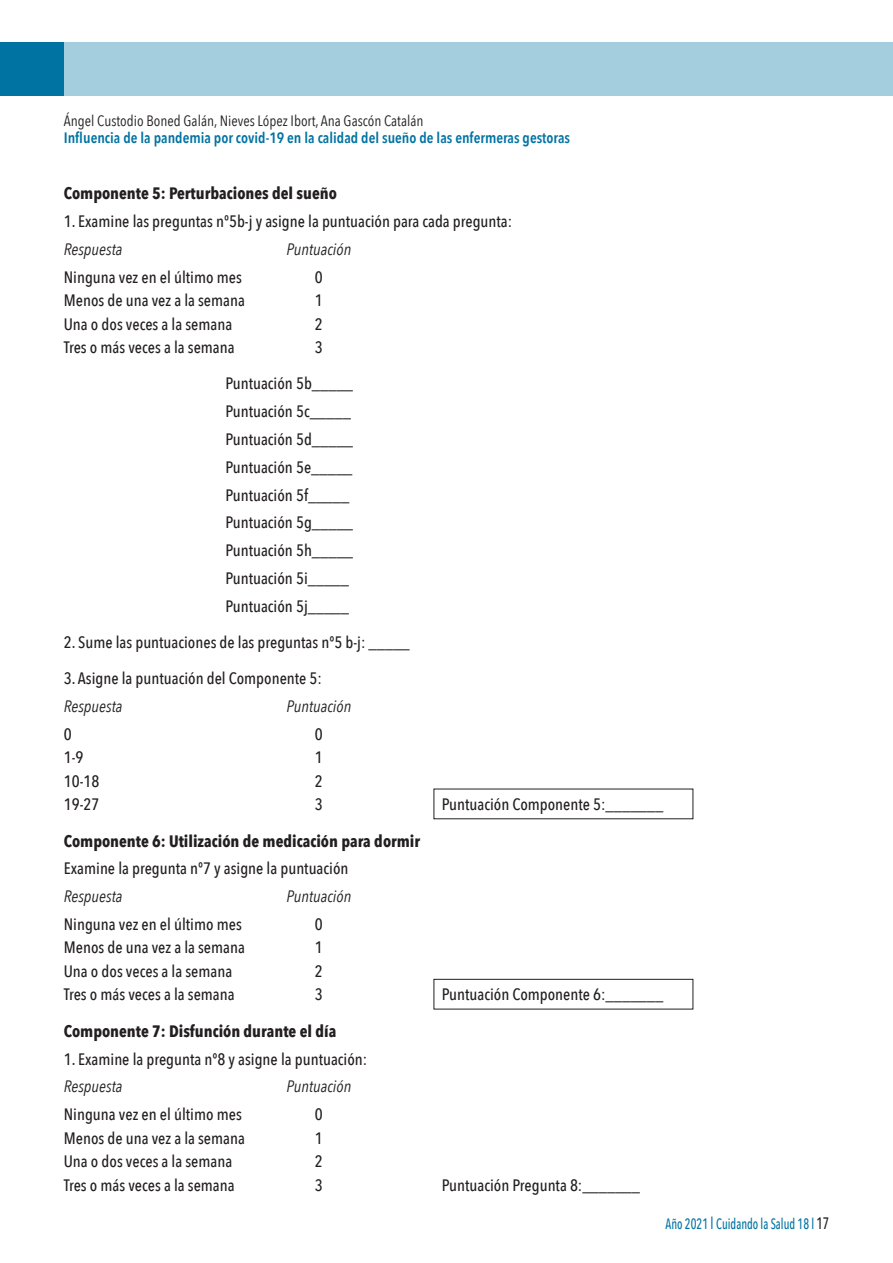
<style>
.page{position:relative;width:893px;height:1263px;background:#fff}
.page>*{position:absolute;margin:0;border:0;box-sizing:border-box;transform-origin:0 0}
.t1{font:500 16.5px/27.8px "Avenir Next Condensed";color:#231f20}
.t2{font:700 16.5px "Avenir Next Condensed";color:#231f20}
.t3{font:italic 16.5px "Avenir Next Condensed";color:#231f20}
.t4{font:600 15px "Avenir Next Condensed";color:#0073a3}
.t5{font:15px "Avenir Next Condensed";color:#231f20}
.t6{font:500 15px "Avenir Next Condensed";color:#0073a3;scale:.8 1}
.s1{font-size:16.5px}
.s2{font-size:16.5px;color:#231f20}
</style>
<div class="page">
<div style="left:0;top:43px;width:893px;height:53px;background:#a4cddd"></div>
<div style="left:0;top:43px;width:64px;height:53px;background:#0073a3"></div>
<div style="left:434px;top:979px;width:259px;height:30px;border:1px solid #231f20"></div>
<p class="t5" style="left:64px;top:107px;width:361px">Ángel Custodio Boned Galán, Nieves López Ibort, Ana Gascón Catalán</p>
<p class="t4" style="left:64px;top:125px;width:508px">Influencia de la pandemia por covid-19 en la calidad del sueño de las enfermeras gestoras</p>
<p class="t2" style="left:64px;top:183px;width:275px">Componente 5: Perturbaciones del sueño</p>
<p class="t1" style="left:64px;top:207px;width:450px">1. Examine las preguntas nº5b-j y asigne la puntuación para cada pregunta:</p>
<p class="t3" style="left:64px;top:239px;width:60px">Respuesta</p>
<p class="t3" style="left:286px;top:239px;width:66px">Puntuación</p>
<p class="t1" style="left:64px;top:263px;width:180px">Ninguna vez en el último mes</p>
<p class="t1" style="left:315px;top:263px;width:9px">0</p>
<p class="t1" style="left:64px;top:286px;width:183px">Menos de una vez a la semana</p>
<p class="t1" style="left:315px;top:286px;width:9px">1</p>
<p class="t1" style="left:64px;top:310px;width:170px">Una o dos veces a la semana</p>
<p class="t1" style="left:315px;top:310px;width:9px">2</p>
<p class="t1" style="left:64px;top:333px;width:172px">Tres o más veces a la semana</p>
<p class="t1" style="left:225px;top:329px;width:129px;line-height:36.3px;text-indent:90px">3<br>Puntuación 5b_____</p>
<p class="t1" style="left:225px;top:398px;width:129px">Puntuación 5c_____<br>Puntuación 5d_____<br>Puntuación 5e_____<br>Puntuación 5f_____<br>Puntuación 5g_____<br>Puntuación 5h_____<br>Puntuación 5i_____<br>Puntuación 5j_____</p>
<p class="t1" style="left:64px;top:628px;width:347px">2. Sume las puntuaciones de las preguntas nº5 b-j: _____</p>
<p class="t1" style="left:64px;top:664px;width:260px">3. Asigne la puntuación del Componente 5:</p>
<p class="t3" style="left:64px;top:696px;width:60px">Respuesta</p>
<p class="t3" style="left:287px;top:696px;width:66px">Puntuación</p>
<p class="t1" style="left:64px;top:720px;width:9px">0</p>
<p class="t1" style="left:315px;top:720px;width:9px">0</p>
<p class="t1" style="left:64px;top:743px;width:21px">1-9</p>
<p class="t1" style="left:315px;top:743px;width:9px">1</p>
<p class="t1" style="left:64px;top:767px;width:37px">10-18</p>
<p class="t1" style="left:315px;top:767px;width:9px">2</p>
<p class="t1" style="left:64px;top:791px;width:37px">19-27</p>
<p class="t1" style="left:315px;top:791px;width:9px">3</p>
<p class="t1" style="left:442px;top:791px;width:223px">Puntuación Componente 5:_______</p>
<p class="t2" style="left:64px;top:831px;width:358px">Componente 6: Utilización de medicación para dormir</p>
<p class="t1" style="left:64px;top:855px;width:286px">Examine la pregunta nº7 y asigne la puntuación</p>
<p class="t3" style="left:64px;top:886px;width:60px">Respuesta</p>
<p class="t3" style="left:287px;top:886px;width:66px">Puntuación</p>
<p class="t1" style="left:64px;top:910px;width:180px">Ninguna vez en el último mes</p>
<p class="t1" style="left:315px;top:910px;width:9px">0</p>
<p class="t1" style="left:64px;top:934px;width:183px">Menos de una vez a la semana</p>
<p class="t1" style="left:315px;top:934px;width:9px">1</p>
<p class="t1" style="left:64px;top:957px;width:170px">Una o dos veces a la semana</p>
<p class="t1" style="left:315px;top:957px;width:9px">2</p>
<p class="t1" style="left:64px;top:981px;width:172px">Tres o más veces a la semana</p>
<p class="t1" style="left:315px;top:981px;width:9px">3</p>
<p class="t1" style="left:442px;top:981px;width:223px">Puntuación Componente 6:_______</p>
<p class="t2" style="left:64px;top:1021px;width:274px">Componente 7: Disfunción durante el día</p>
<p class="t1" style="left:64px;top:1045px;width:305px">1. Examine la pregunta nº8 y asigne la puntuación:</p>
<p class="t3" style="left:64px;top:1076px;width:60px">Respuesta</p>
<p class="t3" style="left:287px;top:1076px;width:66px">Puntuación</p>
<p class="t1" style="left:64px;top:1100px;width:180px">Ninguna vez en el último mes</p>
<p class="t1" style="left:315px;top:1100px;width:9px">0</p>
<p class="t1" style="left:64px;top:1124px;width:183px">Menos de una vez a la semana</p>
<p class="t1" style="left:315px;top:1124px;width:9px">1</p>
<p class="t1" style="left:64px;top:1147px;width:170px">Una o dos veces a la semana</p>
<p class="t1" style="left:315px;top:1147px;width:9px">2</p>
<p class="t1" style="left:64px;top:1171px;width:172px">Tres o más veces a la semana</p>
<p class="t1" style="left:315px;top:1171px;width:9px">3</p>
<p class="t1" style="left:442px;top:1171px;width:200px">Puntuación Pregunta 8:_______</p>
<p class="t6" style="left:666px;top:1215px;width:206px">Año 2021 <span class="s1">l</span> Cuidando la Salud 18 l <span class="s2">17</span></p>
</div>
